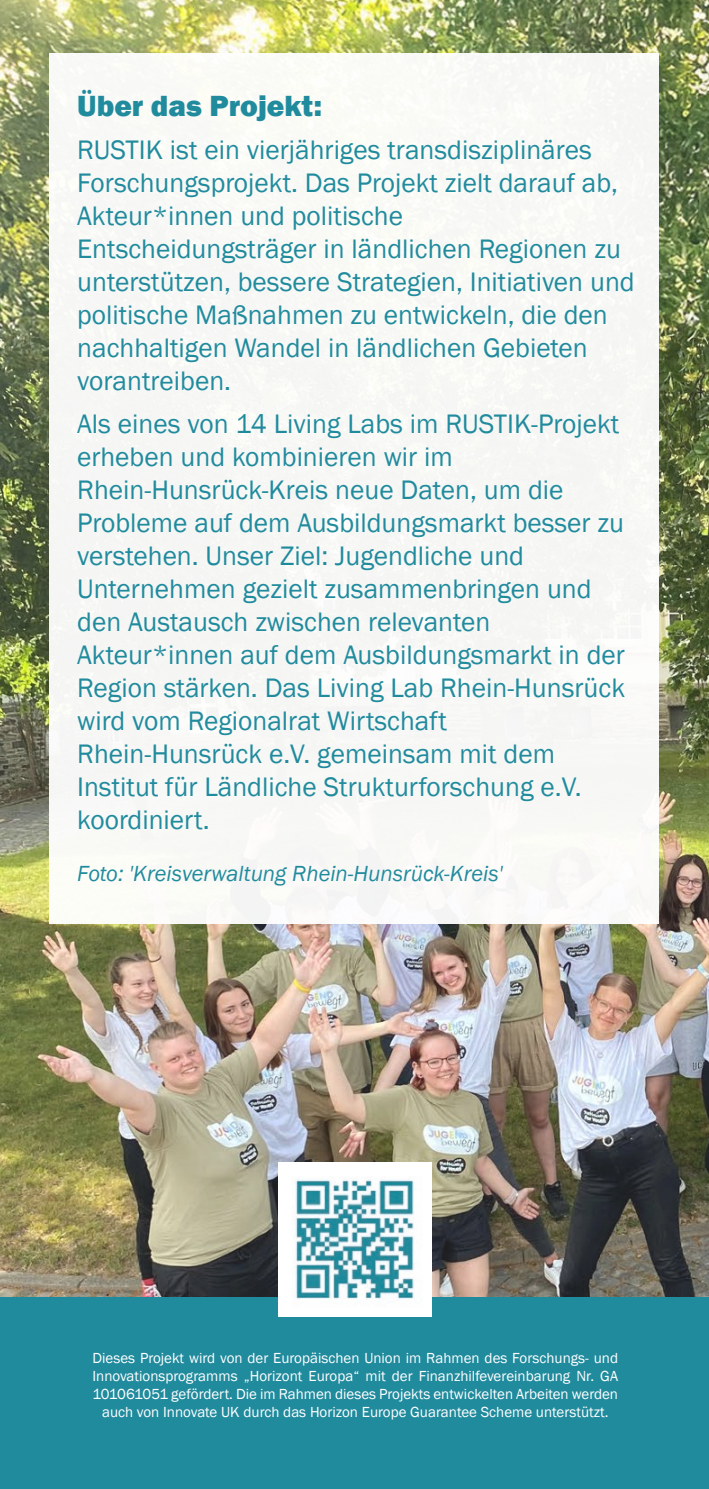
<style>
.page{position:relative;width:709px;height:1489px;background:#fff}
.page>*{position:absolute;margin:0;border:0;box-sizing:border-box;transform-origin:0 0}
.t1{font:800 30px "Franklin Gothic";color:#218b9e}
.t2{font:27.5px/33px "Franklin Gothic";color:#218b9e}
.t3{font:italic 22.5px "Franklin Gothic";color:#218b9e}
.t4{font:15px/18px "Franklin Gothic";color:#fff;text-align:center}
</style>
<div class="page">
<img style="left:0;top:0;width:709px;height:1297px">
<div style="left:50px;top:53px;width:609px;height:871px;background:#f7f8f5"></div>
<div style="left:0;top:1297px;width:709px;height:191px;background:#218b9e"></div>
<img style="left:279px;top:1162px;width:153px;height:153px">
<p class="t1" style="left:77px;top:86px;width:246px">Über das Projekt:</p>
<p class="t2" style="left:77px;top:133px;width:559px">RUSTIK ist ein vierjähriges transdisziplinäres Forschungsprojekt. Das Projekt zielt darauf ab, Akteur*innen und politische Entscheidungsträger in ländlichen Regionen zu unterstützen, bessere Strategien, Initiativen und politische Maßnahmen zu entwickeln, die den nachhaltigen Wandel in ländlichen Gebieten vorantreiben.</p>
<p class="t2" style="left:77px;top:407px;width:549px">Als eines von 14 Living Labs im RUSTIK-Projekt erheben und kombinieren wir im Rhein-Hunsrück-Kreis neue Daten, um die Probleme auf dem Ausbildungsmarkt besser zu verstehen. Unser Ziel: Jugendliche und Unternehmen gezielt zusammenbringen und den Austausch zwischen relevanten Akteur*innen auf dem Ausbildungsmarkt in der Region stärken. Das Living Lab Rhein-Hunsrück wird vom Regionalrat Wirtschaft Rhein-Hunsrück e.V. gemeinsam mit dem Institut für Ländliche Strukturforschung e.V. koordiniert.</p>
<p class="t3" style="left:77px;top:859px;width:427px">Foto: 'Kreisverwaltung Rhein-Hunsrück-Kreis'</p>
<p class="t4" style="left:92px;top:1349px;width:527px">Dieses Projekt wird von der Europäischen Union im Rahmen des Forschungs- und Innovationsprogramms „Horizont Europa“ mit der Finanzhilfevereinbarung Nr. GA 101061051 gefördert. Die im Rahmen dieses Projekts entwickelten Arbeiten werden auch von Innovate UK durch das Horizon Europe Guarantee Scheme unterstützt.</p>
</div>
